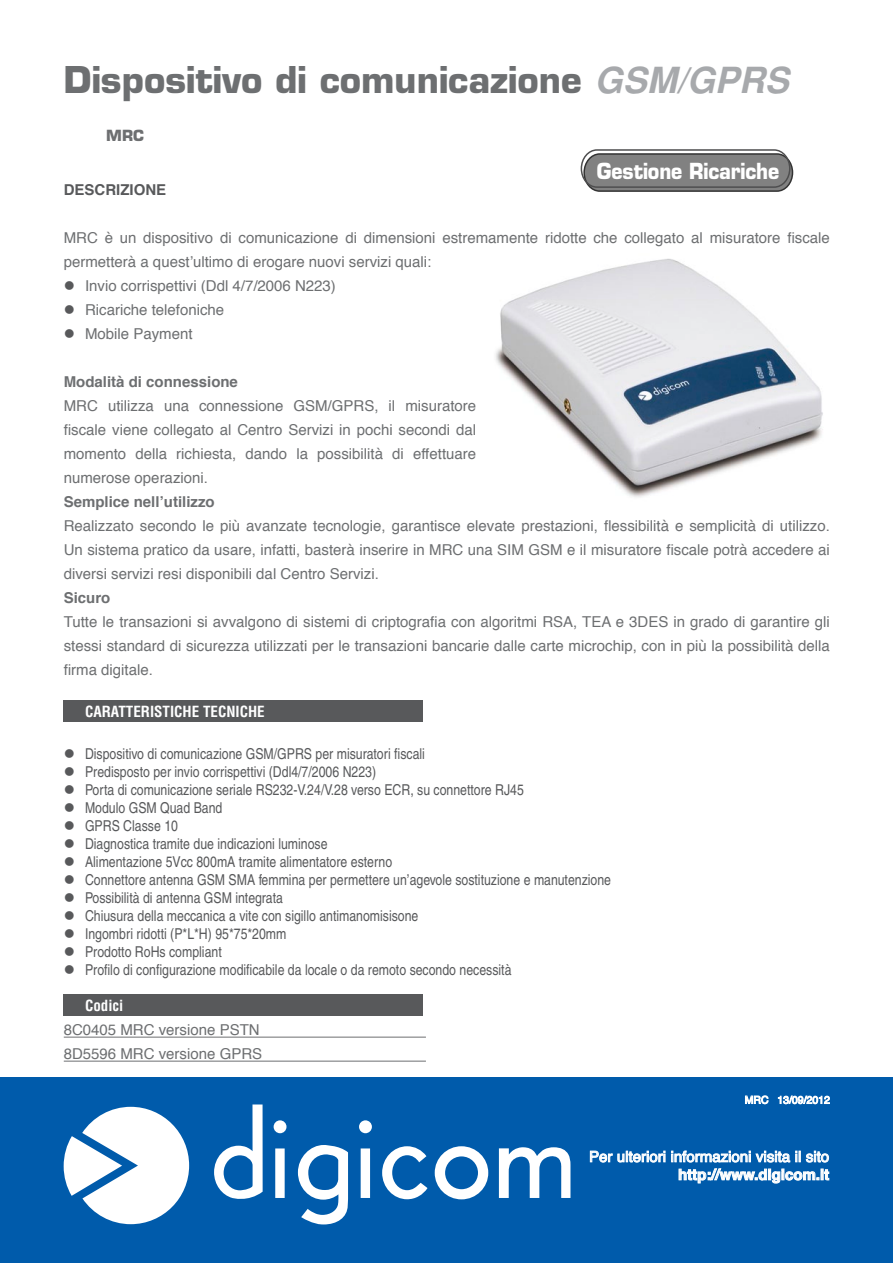
<style>
.page{position:relative;width:893px;height:1263px;background:#fff}
.page>*{position:absolute;margin:0;border:0;box-sizing:border-box;transform-origin:0 0}
.t1{font:700 36px "Eurostile";color:#6d6f71}
.t2{font:700 21.6px "Eurostile";letter-spacing:-.005em;color:#fff;scale:.9 1}
.t3{font:15px/24px "Helvetica";color:#6d6f71;text-align:justify}
.t4{font:condensed 15px "Helvetica";color:#58595b}
.t5{font:700 15px "Helvetica";color:#6d6f71}
.t6{font:15px "Helvetica";color:#fff}
.t7{font:700 condensed 15px "Helvetica";color:#fff}
.t8{font:700 15px "Helvetica";color:#fff}
.t9{font:700 15px "Helvetica";color:#58595b}
.t10{font:700 15px "Eurostile";color:#6d6f71}
.t11{font:10.5px "Helvetica";color:#fff}
.s1{font-family:"Helvetica";font-style:italic;color:#a7a9ac}
.s2{color:#58595b}
</style>
<div class="page">
<div style="left:0;top:1077px;width:893px;height:186px;background:#005bab"></div>
<svg style="left:64px;top:1107px;width:125px;height:117px"></svg>
<svg style="left:274px;top:1120px;width:12px;height:78px"></svg>
<svg style="left:359px;top:1120px;width:13px;height:78px"></svg>
<svg style="left:382px;top:1146px;width:45px;height:53px"></svg>
<svg style="left:435px;top:1146px;width:53px;height:53px"></svg>
<svg style="left:214px;top:1104px;width:49px;height:95px"></svg>
<svg style="left:298px;top:1145px;width:50px;height:79px"></svg>
<svg style="left:499px;top:1147px;width:71px;height:51px"></svg>
<svg style="left:590px;top:1150px;width:75px;height:13px"></svg>
<svg style="left:672px;top:1150px;width:158px;height:34px"></svg>
<svg style="left:745px;top:1095px;width:24px;height:9px"></svg>
<svg style="left:778px;top:1095px;width:52px;height:9px"></svg>
<div style="left:64px;top:994px;width:359px;height:21px;background:#58595b"></div>
<div style="left:63px;top:700px;width:360px;height:22px;background:#58595b"></div>
<hr style="left:64px;top:1037px;width:362px;height:1px;background:#6d6f71">
<hr style="left:64px;top:1061px;width:362px;height:1px;background:#6d6f71">
<svg style="left:580px;top:149px;width:214px;height:43px;background:#858585"></svg>
<img style="left:495px;top:258px;width:328px;height:239px">
<h1 class="t1" style="left:64px;top:57px;width:726px">Dispositivo di comunicazione <span class="s1">GSM/GPRS</span></h1>
<p class="t10" style="left:106px;top:126px;width:39px">MRC</p>
<h2 class="t2" style="left:597px;top:158px;width:204px">Gestione Ricariche</h2>
<p class="t9" style="left:64px;top:179px;width:104px">DESCRIZIONE</p>
<p class="t3" style="left:64px;top:226px;width:768px">MRC è un dispositivo di comunicazione di dimensioni estremamente ridotte che collegato al misuratore fiscale permetterà a quest’ultimo di erogare nuovi servizi quali:</p>
<p class="t3" style="left:64px;top:274px;width:274px"><span class="s2">●</span> Invio corrispettivi (Ddl 4/7/2006 N223)</p>
<p class="t3" style="left:64px;top:298px;width:162px"><span class="s2">●</span> Ricariche telefoniche</p>
<p class="t3" style="left:64px;top:322px;width:130px"><span class="s2">●</span> Mobile Payment</p>
<p class="t5" style="left:64px;top:371px;width:176px">Modalità di connessione</p>
<p class="t3" style="left:64px;top:394px;width:414px">MRC utilizza una connessione GSM/GPRS, il misuratore fiscale viene collegato al Centro Servizi in pochi secondi dal momento della richiesta, dando la possibilità di effettuare numerose operazioni.</p>
<p class="t5" style="left:64px;top:491px;width:152px">Semplice nell’utilizzo</p>
<p class="t3" style="left:64px;top:514px;width:768px">Realizzato secondo le più avanzate tecnologie, garantisce elevate prestazioni, flessibilità e semplicità di utilizzo.<br>Un sistema pratico da usare, infatti, basterà inserire in MRC una SIM GSM e il misuratore fiscale potrà accedere ai diversi servizi resi disponibili dal Centro Servizi.</p>
<p class="t5" style="left:64px;top:587px;width:48px">Sicuro</p>
<p class="t3" style="left:64px;top:610px;width:768px">Tutte le transazioni si avvalgono di sistemi di criptografia con algoritmi RSA, TEA e 3DES in grado di garantire gli stessi standard di sicurezza utilizzati per le transazioni bancarie dalle carte microchip, con in più la possibilità della firma digitale.</p>
<p class="t7" style="left:85px;top:702px;width:181px">CARATTERISTICHE TECNICHE</p>
<p class="t4" style="left:64px;top:745px;width:363px">● Dispositivo di comunicazione GSM/GPRS per misuratori fiscali</p>
<p class="t4" style="left:64px;top:763px;width:314px">● Predisposto per invio corrispettivi (Ddl4/7/2006 N223)</p>
<p class="t4" style="left:64px;top:781px;width:462px">● Porta di comunicazione seriale RS232-V.24/V.28 verso ECR, su connettore RJ45</p>
<p class="t4" style="left:64px;top:799px;width:160px">● Modulo GSM Quad Band</p>
<p class="t4" style="left:64px;top:817px;width:116px">● GPRS Classe 10</p>
<p class="t4" style="left:64px;top:835px;width:265px">● Diagnostica tramite due indicazioni luminose</p>
<p class="t4" style="left:64px;top:853px;width:330px">● Alimentazione 5Vcc 800mA tramite alimentatore esterno</p>
<p class="t4" style="left:64px;top:871px;width:549px">● Connettore antenna GSM SMA femmina per permettere un’agevole sostituzione e manutenzione</p>
<p class="t4" style="left:64px;top:889px;width:221px">● Possibilità di antenna GSM integrata</p>
<p class="t4" style="left:64px;top:907px;width:356px">● Chiusura della meccanica a vite con sigillo antimanomisisone</p>
<p class="t4" style="left:64px;top:925px;width:224px">● Ingombri ridotti (P*L*H) 95*75*20mm</p>
<p class="t4" style="left:64px;top:943px;width:159px">● Prodotto RoHs compliant</p>
<p class="t4" style="left:64px;top:961px;width:449px">● Profilo di configurazione modificabile da locale o da remoto secondo necessità</p>
<p class="t7" style="left:85px;top:996px;width:40px">Codici</p>
<p class="t3" style="left:64px;top:1018px;width:200px">8C0405 MRC versione PSTN<br>8D5596 MRC versione GPRS</p>
<p class="t11" style="left:745px;top:1093px;width:87px">MRC 13/09/2012</p>
<p class="t6" style="left:589px;top:1146px;width:242px">Per ulteriori informazioni visita il sito</p>
<p class="t8" style="left:678px;top:1164px;width:153px">http://www.digicom.it</p>
</div>
